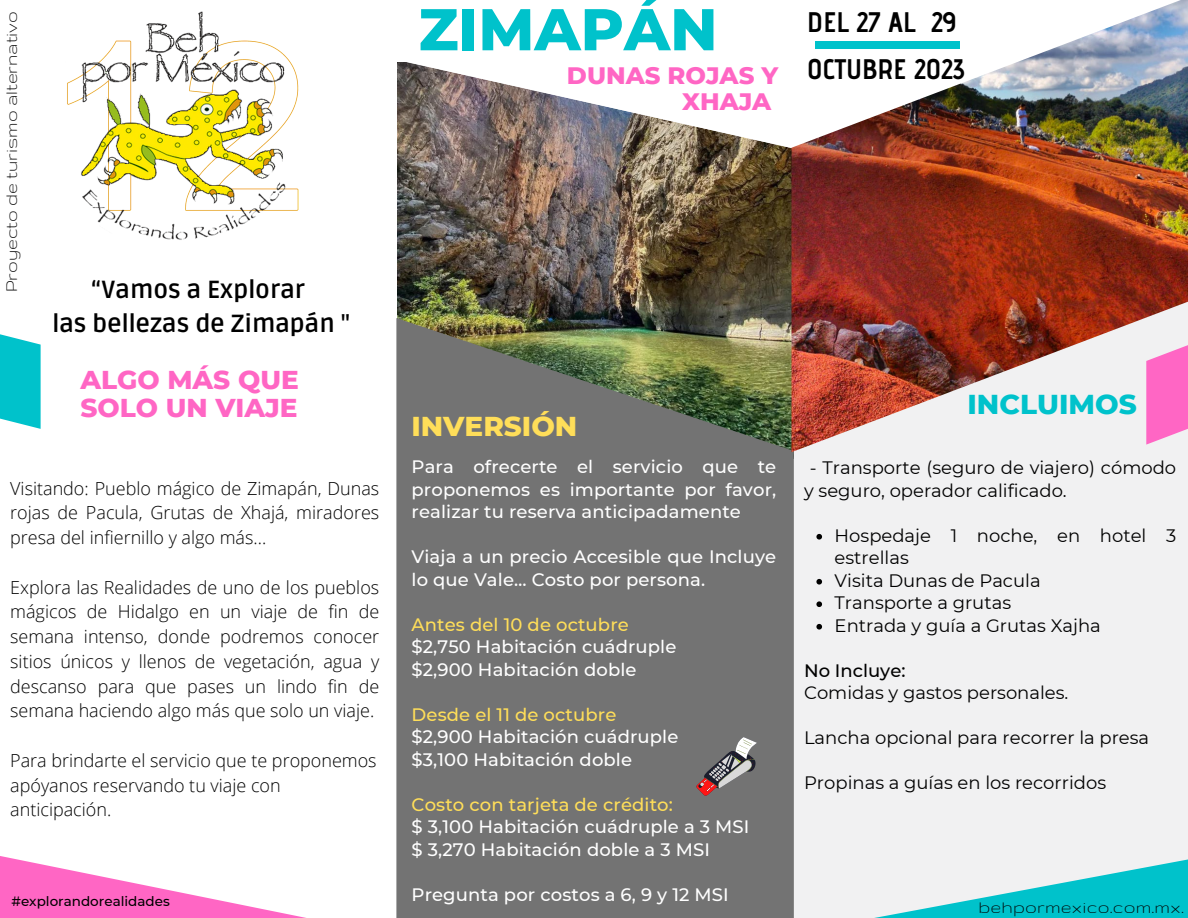
<style>
.page{position:relative;width:1188px;height:918px;background:#fff}
.page>*{position:absolute;margin:0;border:0;box-sizing:border-box;transform-origin:0 0}
.t1{font:800 58.8px "Montserrat";color:#00c2cb}
.t2{font:700 28.2px "Advent Pro";color:#000}
.t3{font:800 27.9px "Montserrat";color:#00c2cb}
.t4{font:800 27.9px "Montserrat";color:#ffde59}
.t5{font:800 26.4px "Montserrat";color:#ff66c4}
.t6{font:700 24.75px "Ruda";color:#000}
.t7{font:800 24.3px "Montserrat";color:#ff66c4}
.t8{font:19.5px "Gruppo";color:#000}
.t9{font:300 18px/24.8px "Open Sans";color:#000;text-align:justify}
.t10{font:500 18px/22.5px "Montserrat";letter-spacing:.005em;color:#fff;text-align:justify}
.t11{font:18px/22.5px "Montserrat";color:#000}
.t12{font:500 18px "Montserrat";letter-spacing:.005em;color:#ffde59}
.t13{font:500 18px "Montserrat";color:#000}
.t14{font:500 13.5px "Montserrat";color:#000}
</style>
<div class="page">
<div style="left:793px;top:268px;width:395px;height:650px;background:#f1f1f2"></div>
<svg style="left:874px;top:859px;width:314px;height:59px"></svg>
<img style="left:398px;top:151px;width:394px;height:167px">
<svg style="left:396px;top:318px;width:398px;height:600px;fill:#737373"></svg>
<img style="left:397px;top:62px;width:395px;height:89px">
<svg style="left:0;top:856px;width:306px;height:62px"></svg>
<svg style="left:0;top:334px;width:41px;height:95px;fill:#00c2cb"></svg>
<svg style="left:697px;top:737px;width:60px;height:59px"></svg>
<img style="left:792px;top:0;width:396px;height:452px">
<img style="left:67px;top:11px;width:232px;height:229px">
<svg style="left:816px;top:534px;width:6px;height:6px"></svg>
<svg style="left:816px;top:579px;width:6px;height:6px"></svg>
<svg style="left:816px;top:601px;width:6px;height:6px"></svg>
<svg style="left:816px;top:624px;width:6px;height:6px"></svg>
<p class="t8" style="left:2px;top:292px;width:282px;rotate:-90deg">Proyecto de turismo alternativo</p>
<p class="t6" style="left:91px;top:275px;width:215px">“Vamos a Explorar</p>
<p class="t6" style="left:52px;top:309px;width:299px">las bellezas de Zimapán "</p>
<p class="t5" style="left:80px;top:363px;width:220px">ALGO MÁS QUE</p>
<p class="t5" style="left:80px;top:391px;width:219px">SOLO UN VIAJE</p>
<p class="t9" style="left:10px;top:475px;width:371px">Visitando: Pueblo mágico de Zimapán, Dunas rojas de Pacula, Grutas de Xhajá, miradores presa del infiernillo y algo más...</p>
<p class="t9" style="left:10px;top:574px;width:371px">Explora las Realidades de uno de los pueblos mágicos de Hidalgo en un viaje de fin de semana intenso, donde podremos conocer sitios únicos y llenos de vegetación, agua y descanso para que pases un lindo fin de semana haciendo algo más que solo un viaje.</p>
<p class="t9" style="left:10px;top:747px;width:368px;text-align:left">Para brindarte el servicio que te proponemos apóyanos reservando tu viaje con anticipación.</p>
<p class="t14" style="left:12px;top:893px;width:160px">#explorandorealidades</p>
<p class="t1" style="left:419px;top:-7px;width:301px">ZIMAPÁN</p>
<p class="t7" style="left:567px;top:60px;width:213px">DUNAS ROJAS Y</p>
<p class="t7" style="left:682px;top:86px;width:91px">XHAJA</p>
<p class="t2" style="left:807px;top:4px;width:150px">DEL 27 AL 29</p>
<p class="t2" style="left:807px;top:52px;width:159px">OCTUBRE 2023</p>
<p class="t4" style="left:411px;top:409px;width:168px">INVERSIÓN</p>
<p class="t10" style="left:412px;top:456px;width:366px">Para ofrecerte el servicio que te proponemos es importante por favor, realizar tu reserva anticipadamente</p>
<p class="t10" style="left:412px;top:546px;width:366px">Viaja a un precio Accesible que Incluye lo que Vale… Costo por persona.</p>
<p class="t12" style="left:412px;top:614px;width:219px">Antes del 10 de octubre</p>
<p class="t10" style="left:412px;top:636px;width:266px">$2,750 Habitación cuádruple</p>
<p class="t10" style="left:412px;top:658px;width:227px">$2,900 Habitación doble</p>
<p class="t12" style="left:412px;top:704px;width:206px">Desde el 11 de octubre</p>
<p class="t10" style="left:412px;top:726px;width:268px">$2,900 Habitación cuádruple</p>
<p class="t10" style="left:412px;top:748px;width:222px">$3,100 Habitación doble</p>
<p class="t12" style="left:412px;top:794px;width:263px">Costo con tarjeta de crédito:</p>
<p class="t10" style="left:412px;top:816px;width:339px">$ 3,100 Habitación cuádruple a 3 MSI</p>
<p class="t10" style="left:412px;top:838px;width:300px">$ 3,270 Habitación doble a 3 MSI</p>
<p class="t10" style="left:412px;top:883px;width:319px">Pregunta por costos a 6, 9 y 12 MSI</p>
<p class="t3" style="left:968px;top:387px;width:171px">INCLUIMOS</p>
<p class="t11" style="left:804px;top:457px;width:374px;text-indent:6px">- Transporte (seguro de viajero) cómodo y seguro, operador calificado.</p>
<p class="t11" style="left:835px;top:524px;width:343px">Hospedaje 1 noche, en hotel 3 estrellas</p>
<p class="t11" style="left:835px;top:569px;width:208px">Visita Dunas de Pacula</p>
<p class="t11" style="left:835px;top:592px;width:178px">Transporte a grutas</p>
<p class="t11" style="left:835px;top:614px;width:268px">Entrada y guía a Grutas Xajha</p>
<p class="t13" style="left:804px;top:659px;width:103px">No Incluye:</p>
<p class="t11" style="left:804px;top:682px;width:266px">Comidas y gastos personales.</p>
<p class="t11" style="left:804px;top:727px;width:347px">Lancha opcional para recorrer la presa</p>
<p class="t11" style="left:804px;top:772px;width:304px">Propinas a guías en los recorridos</p>
<p class="t8" style="left:979px;top:897px;width:207px">behpormexico.com.mx.</p>
</div>
